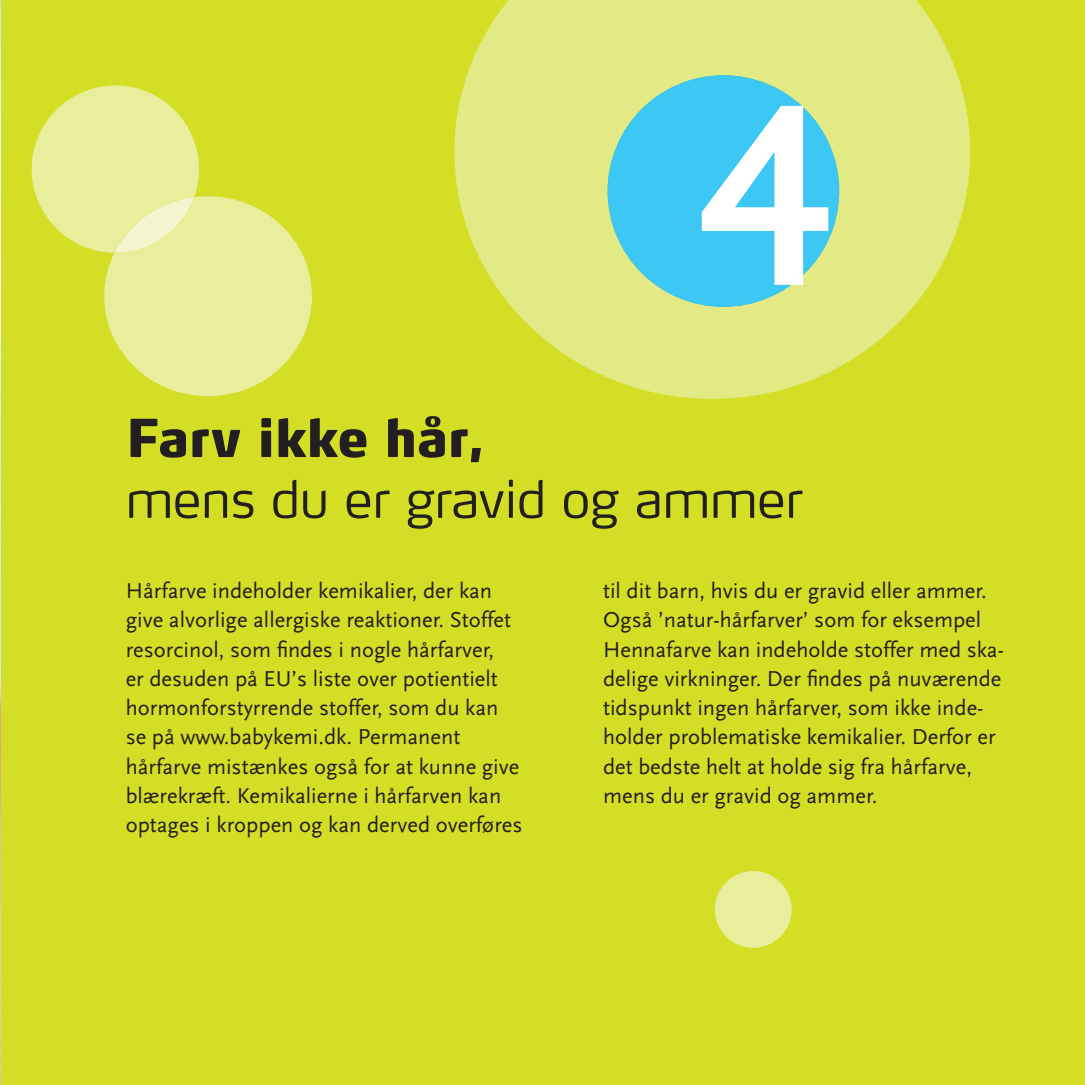
<style>
.page{position:relative;width:1085px;height:1085px;background:#fff}
.page>*{position:absolute;margin:0;border:0;box-sizing:border-box;transform-origin:0 0}
.t1{font:700 251.55px "Scala Sans";color:#fff}
.t2{font:900 51.75px "Max";color:#231f20}
.t3{font:300 50.62px "Max LF";color:#231f20}
.t4{font:22.5px/29.2px "Scala Sans";color:#231f20}
</style>
<div class="page">
<div style="left:0;top:0;width:1084px;height:1084px;background:#d4de25"></div>
<svg style="left:454px;top:0;width:515px;height:399px;fill:#e3e984"></svg>
<div style="left:607px;top:75px;width:232px;height:232px;background:#3dc7f4;border-radius:50%"></div>
<div style="left:714px;top:870px;width:77px;height:77px;background:#e9ed9c;border-radius:50%"></div>
<svg style="left:32px;top:85px;width:280px;height:311px"></svg>
<img style="left:0;top:0;width:1px;height:1084px">
<h1 class="t1" style="left:700px;top:49px;width:134px">4</h1>
<h2 class="t2" style="left:126px;top:417px;width:362px">Farv ikke hår,</h2>
<h3 class="t3" style="left:126px;top:478px;width:678px">mens du er gravid og ammer</h3>
<p class="t4" style="left:126px;top:577px;width:398px">Hårfarve indeholder kemikalier, der kan give alvorlige allergiske reaktioner. Stoffet resorcinol, som findes i nogle hårfarver,<br>er desuden på EU’s liste over potientielt hormonforstyrrende stoffer, som du kan se på www.babykemi.dk. Permanent hårfarve mistænkes også for at kunne give blærekræft. Kemikalierne i hårfarven kan optages i kroppen og kan derved overføres</p>
<p class="t4" style="left:603px;top:577px;width:402px">til dit barn, hvis du er gravid eller ammer.<br>Også ’natur-hårfarver’ som for eksempel Hennafarve kan indeholde stoffer med ska&shy;delige virkninger. Der findes på nuværende tidspunkt ingen hårfarver, som ikke inde&shy;holder problematiske kemikalier. Derfor er det bedste helt at holde sig fra hårfarve, mens du er gravid og ammer.</p>
</div>
